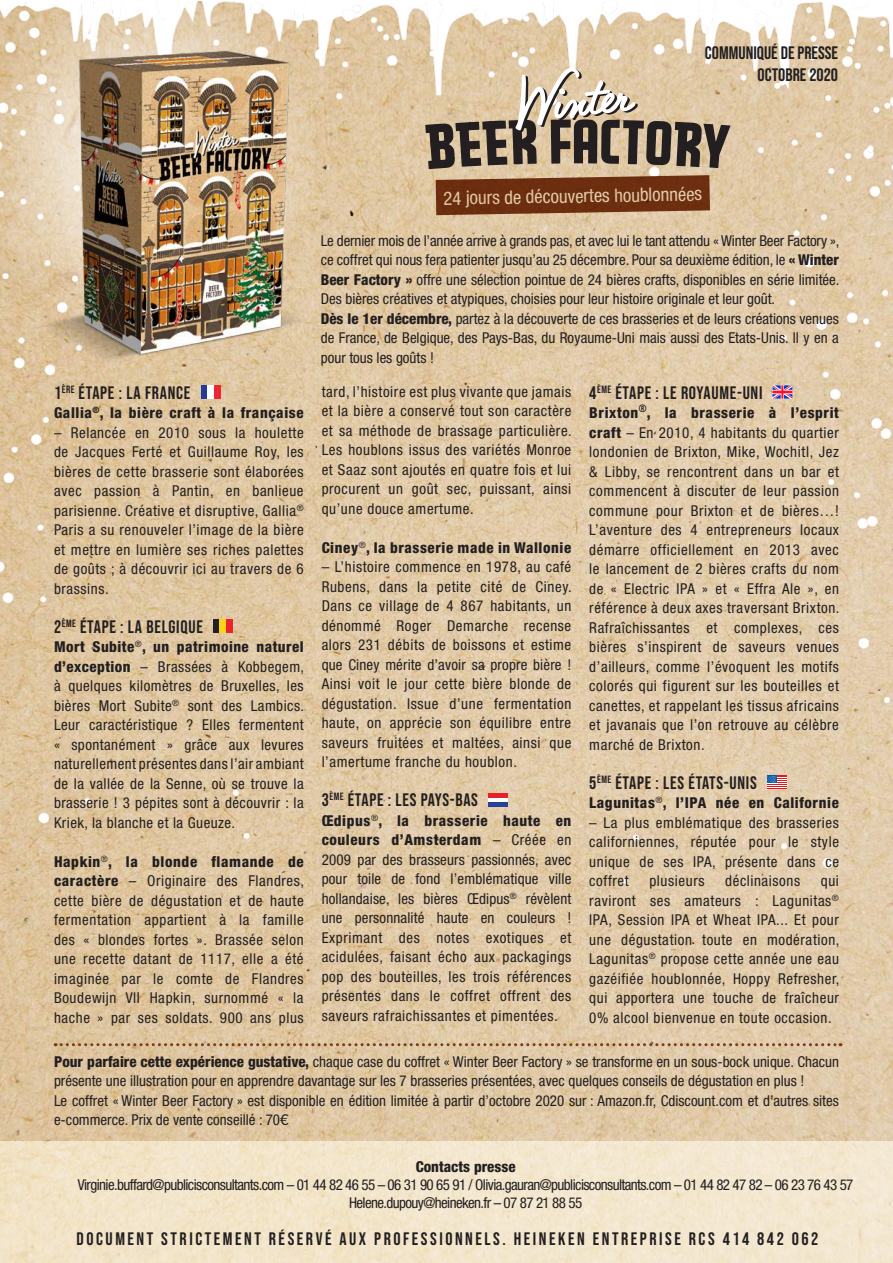
<style>
.page{position:relative;width:893px;height:1263px;background:#fff}
.page>*{position:absolute;margin:0;border:0;box-sizing:border-box;transform-origin:0 0}
.t1{font:condensed 18.75px "Helvetica Neue";color:#fff}
.t2{font:18px "Bebas Neue";letter-spacing:.04em;color:#231f20}
.t3{font:18px "Bebas Neue";letter-spacing:.14em;color:#231f20}
.t4{font:18px/21.6px "Bebas Neue";color:#231f20;text-align:right}
.t5{font:condensed 15px/19.5px "Helvetica Neue";color:#231f20;text-align:justify}
.t6{font:condensed 15px/18px "Helvetica Neue";letter-spacing:-.04em;color:#231f20;text-align:center}
.t7{font:800 condensed 15px "Helvetica Neue";letter-spacing:.04em;color:#231f20}
.t8{font:condensed 15px "Helvetica Neue";letter-spacing:.04em;color:#231f20}
.t9{font:800 condensed 15px "Helvetica Neue";color:#231f20}
.s1{font-weight:800}
.s2{font-family:"Lato";font-stretch:normal}
</style>
<div class="page">
<img style="left:0;top:927px;width:893px;height:215px">
<img style="left:0;top:1142px;width:893px;height:121px">
<img style="left:0;top:881px;width:893px;height:46px">
<img style="left:0;top:1px;width:893px;height:880px">
<svg style="left:0;top:1px;width:321px;height:339px"></svg>
<div style="left:201px;top:385px;width:7px;height:14px;background:#253b97"></div>
<div style="left:208px;top:385px;width:6px;height:14px;background:#fff"></div>
<div style="left:214px;top:385px;width:7px;height:14px;background:#ee2534"></div>
<div style="left:213px;top:619px;width:7px;height:14px;background:#231f20"></div>
<div style="left:220px;top:619px;width:6px;height:14px;background:#fcd417"></div>
<div style="left:226px;top:619px;width:7px;height:14px;background:#ee222d"></div>
<div style="left:488px;top:796px;width:20px;height:8px;background:#fff"></div>
<div style="left:488px;top:802px;width:20px;height:5px;background:#254399"></div>
<div style="left:488px;top:793px;width:20px;height:5px;background:#ea2029"></div>
<svg style="left:772px;top:385px;width:20px;height:14px"></svg>
<svg style="left:767px;top:776px;width:20px;height:13px"></svg>
<svg style="left:436px;top:175px;width:274px;height:40px"></svg>
<svg style="left:425px;top:67px;width:305px;height:102px"></svg>
<img style="left:12px;top:9px;width:309px;height:366px">
<svg style="left:55px;top:1043px;width:786px;height:3px"></svg>
<p class="t4" style="left:705px;top:42px;width:135px">COMMUNIQUÉ DE PRESSE<br>OCTOBRE 2020</p>
<p class="t1" style="left:443px;top:187px;width:260px;rotate:-1deg">24 jours de découvertes houblonnées</p>
<p class="t2" style="left:54px;top:382px;width:138px">1<sup>ÈRE</sup> ÉTAPE : LA FRANCE</p>
<p class="t7" style="left:54px;top:403px;width:251px">Gallia<sup>®</sup>, la bière craft à la française</p>
<p class="t5" style="left:54px;top:422px;width:251px">– Relancée en 2010 sous la houlette de Jacques Ferté et Guillaume Roy, les bières de cette brasserie sont élaborées avec passion à Pantin, en banlieue parisienne. Créative et disruptive, Gallia<sup>® </sup>Paris a su renouveler l’image de la bière et mettre en lumière ses riches palettes de goûts ; à découvrir ici au travers de 6 brassins.</p>
<p class="t2" style="left:54px;top:616px;width:150px">2<sup>ÈME</sup> ÉTAPE : LA BELGIQUE</p>
<p class="t5" style="left:54px;top:637px;width:252px"><span class="s1">Mort Subite</span><sup>®</sup><span class="s1">, un patrimoine naturel d’exception</span> – Brassées à Kobbegem, à quelques kilomètres de Bruxelles, les bières Mort Subite<sup>®</sup> sont des Lambics.<br>Leur caractéristique ? Elles fermentent « spontanément » grâce aux levures naturellement présentes dans l’air ambiant de la vallée de la Senne, où se trouve la brasserie ! 3 pépites sont à découvrir : la Kriek, la blanche et la Gueuze.</p>
<p class="t5" style="left:54px;top:851px;width:252px"><span class="s1">Hapkin</span><sup>®</sup><span class="s1">, la blonde flamande de caractère</span> – Originaire des Flandres, cette bière de dégustation et de haute fermentation appartient à la famille des « blondes fortes ». Brassée selon une recette datant de 1117, elle a été imaginée par le comte de Flandres Boudewijn VII Hapkin, surnommé « la hache » par ses soldats. 900 ans plus</p>
<p class="t5" style="left:321px;top:231px;width:520px;text-align:left">Le dernier mois de l’année arrive à grands pas, et avec lui le tant attendu « Winter Beer Factory », ce coffret qui nous fera patienter jusqu’au 25 décembre. Pour sa deuxième édition, le <span class="s1">« Winter Beer Factory »</span> offre une sélection pointue de 24 bières crafts, disponibles en série limitée.<br>Des bières créatives et atypiques, choisies pour leur histoire originale et leur goût.<br><span class="s1">Dès le 1er décembre,</span> partez à la découverte de ces brasseries et de leurs créations venues de France, de Belgique, des Pays-Bas, du Royaume-Uni mais aussi des Etats-Unis. Il y en a pour tous les goûts !</p>
<p class="t5" style="left:322px;top:382px;width:252px">tard, l’histoire est plus vivante que jamais et la bière a conservé tout son caractère et sa méthode de brassage particulière.<br>Les houblons issus des variétés Monroe et Saaz sont ajoutés en quatre fois et lui procurent un goût sec, puissant, ainsi qu’une douce amertume.</p>
<p class="t7" style="left:322px;top:538px;width:251px">Ciney<sup>®</sup>, la brasserie made in Wallonie</p>
<p class="t5" style="left:322px;top:557px;width:252px">– L’histoire commence en 1978, au café Rubens, dans la petite cité de Ciney.<br>Dans ce village de 4 867 habitants, un dénommé Roger Demarche recense alors 231 débits de boissons et estime que Ciney mérite d’avoir sa propre bière !<br>Ainsi voit le jour cette bière blonde de dégustation. Issue d’une fermentation haute, on apprécie son équilibre entre saveurs fruitées et maltées, ainsi que l’amertume franche du houblon.</p>
<p class="t2" style="left:322px;top:790px;width:158px">3<sup>ÈME</sup> ÉTAPE : LES PAYS-BAS</p>
<p class="t5" style="left:322px;top:811px;width:251px"><span class="s1">Œdipus</span><sup>®</sup><span class="s1">, la brasserie haute en couleurs d’Amsterdam</span> – Créée en 2009 par des brasseurs passionnés, avec pour toile de fond l’emblématique ville hollandaise, les bières Œdipus<sup>®</sup> révèlent une personnalité haute en couleurs !<br>Exprimant des notes exotiques et acidulées, faisant écho aux packagings pop des bouteilles, les trois références présentes dans le coffret offrent des saveurs rafraichissantes et pimentées.</p>
<p class="t2" style="left:589px;top:382px;width:175px">4<sup>ÈME</sup> ÉTAPE : LE ROYAUME-UNI</p>
<p class="t5" style="left:589px;top:403px;width:252px"><span class="s1">Brixton</span><sup>®</sup><span class="s1">, la brasserie à l’esprit craft</span> – En 2010, 4 habitants du quartier londonien de Brixton, Mike, Wochitl, Jez &amp; Libby, se rencontrent dans un bar et commencent à discuter de leur passion commune pour Brixton et de bières…!<br>L’aventure des 4 entrepreneurs locaux démarre officiellement en 2013 avec le lancement de 2 bières crafts du nom de « Electric IPA » et « Effra Ale », en référence à deux axes traversant Brixton.<br>Rafraîchissantes et complexes, ces bières s’inspirent de saveurs venues d’ailleurs, comme l’évoquent les motifs colorés qui figurent sur les bouteilles et canettes, et rappelant les tissus africains et javanais que l’on retrouve au célèbre marché de Brixton.</p>
<p class="t2" style="left:589px;top:772px;width:169px">5<sup>ÈME</sup> ÉTAPE : LES ÉTATS-UNIS</p>
<p class="t7" style="left:589px;top:793px;width:251px">Lagunitas<sup>®</sup>, l’IPA née en Californie</p>
<p class="t5" style="left:589px;top:812px;width:251px">– La plus emblématique des brasseries californiennes, réputée pour le style unique de ses IPA, présente dans ce coffret</p>
<p class="t8" style="left:649px;top:872px;width:57px">plusieurs</p>
<p class="t8" style="left:725px;top:872px;width:76px">déclinaisons</p>
<p class="t5" style="left:589px;top:871px;width:252px;text-indent:231px">qui raviront ses amateurs : Lagunitas<sup>® </sup>IPA, Session IPA et Wheat IPA... Et pour une dégustation toute en modération, Lagunitas<sup>®</sup> propose cette année une eau gazéifiée houblonnée, Hoppy Refresher, qui apportera une touche de fraîcheur 0% alcool bienvenue en toute occasion.</p>
<p class="t5" style="left:54px;top:1051px;width:786px;text-align:left"><span class="s1">Pour parfaire cette expérience gustative,</span> chaque case du coffret « Winter Beer Factory » se transforme en un sous-bock unique. Chacun présente une illustration pour en apprendre davantage sur les 7 brasseries présentées, avec quelques conseils de dégustation en plus !<br>Le coffret « Winter Beer Factory » est disponible en édition limitée à partir d’octobre 2020 sur : Amazon.fr, Cdiscount.com et d’autres sites e-commerce. Prix de vente conseillé : 70<span class="s2">€</span></p>
<p class="t9" style="left:416px;top:1157px;width:101px">Contacts presse</p>
<p class="t6" style="left:78px;top:1175px;width:777px">Virginie.buffard@publicisconsultants.com – 01 44 82 46 55 – 06 31 90 65 91 / Olivia.gauran@publicisconsultants.com – 01 44 82 47 82 – 06 23 76 43 57<br>Helene.dupouy@heineken.fr – 07 87 21 88 55</p>
<p class="t3" style="left:77px;top:1228px;width:743px">DOCUMENT STRICTEMENT RÉSERVÉ AUX PROFESSIONNELS. HEINEKEN ENTREPRISE RCS 414 842 062</p>
</div>
